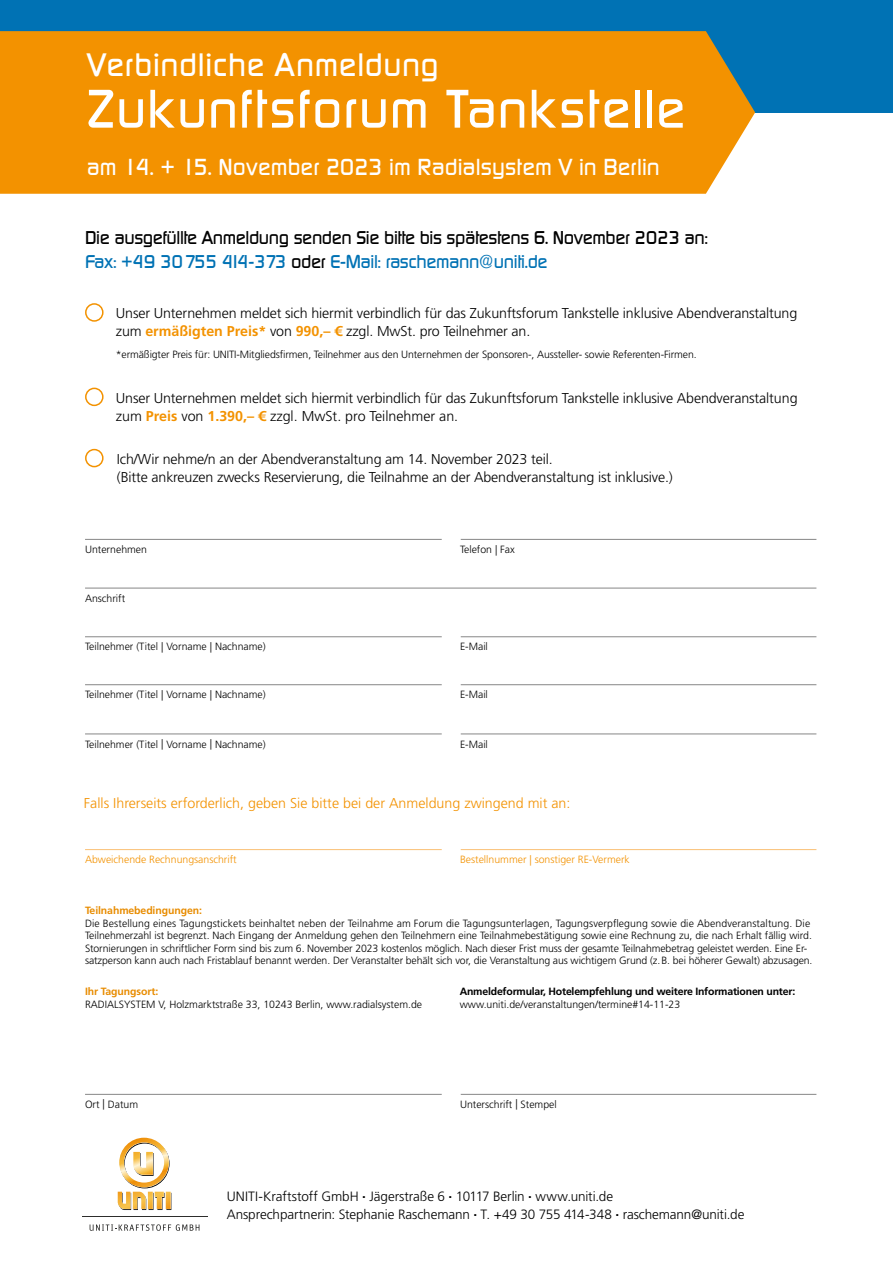
<style>
.page{position:relative;width:893px;height:1263px;background:#fff}
.page>*{position:absolute;margin:0;border:0;box-sizing:border-box;transform-origin:0 0}
.t1{font:500 52.5px "Digital";letter-spacing:.02em;color:#fff}
.t2{font:500 31.5px "Digital";letter-spacing:.02em;color:#fff}
.t3{font:500 22.5px "Digital";color:#fff}
.t4{font:500 18px "Digital";letter-spacing:-.02em;color:#000}
.t5{font:500 18px "Digital";letter-spacing:-.02em;color:#0072b4}
.t6{font:300 14.25px/18px "Frutiger LT Std";letter-spacing:-.01em;color:#000}
.t7{font:300 14.25px "Frutiger LT Std";color:#f39200}
.t8{font:300 13.5px "Frutiger LT Std";letter-spacing:-.005em;color:#000}
.copy{font:300 10.5px/12.6px "Frutiger LT Std";color:#000}
.copy-2{font:300 10.5px "Frutiger LT Std";color:#f39200}
.t9{font:700 10.5px "Frutiger LT Std";letter-spacing:-.02em;color:#000}
.t10{font:700 10.5px "Frutiger LT Std";letter-spacing:-.01em;color:#e88c00}
.s1{color:#000}
.s2{font-weight:700;color:#f39200}
</style>
<div class="page">
<div style="left:0;top:0;width:893px;height:112px;background:#0072b4"></div>
<div style="left:0;top:31px;width:755px;height:163px;background:#f39200"></div>
<hr style="left:82px;top:1216px;width:125px;height:1px;background:#2d2d2c">
<svg style="left:90px;top:1224px;width:109px;height:7px"></svg>
<svg style="left:118px;top:1138px;width:53px;height:72px"></svg>
<div style="left:85px;top:303px;width:19px;height:19px;border:2px solid #f39200;border-radius:50%"></div>
<div style="left:85px;top:388px;width:19px;height:18px;border:2px solid #f39200;border-radius:50%"></div>
<div style="left:85px;top:449px;width:19px;height:18px;border:2px solid #f39200;border-radius:50%"></div>
<hr style="left:85px;top:1094px;width:357px;height:1px;background:#878787">
<hr style="left:85px;top:849px;width:357px;height:1px;background:#fac075">
<hr style="left:85px;top:588px;width:731px;height:1px;background:#878787">
<hr style="left:85px;top:539px;width:357px;height:1px;background:#878787">
<hr style="left:461px;top:1094px;width:355px;height:1px;background:#878787">
<hr style="left:461px;top:849px;width:355px;height:1px;background:#fac075">
<hr style="left:461px;top:636px;width:355px;height:1px;background:#878787">
<hr style="left:461px;top:684px;width:355px;height:1px;background:#878787">
<hr style="left:461px;top:734px;width:355px;height:1px;background:#878787">
<hr style="left:85px;top:636px;width:357px;height:1px;background:#878787">
<hr style="left:85px;top:684px;width:357px;height:1px;background:#878787">
<hr style="left:85px;top:734px;width:357px;height:1px;background:#878787">
<hr style="left:461px;top:539px;width:355px;height:1px;background:#878787">
<p class="t2" style="left:87px;top:46px;width:353px">Verbindliche Anmeldung</p>
<p class="t1" style="left:87px;top:79px;width:600px">Zukunftsforum Tankstelle</p>
<p class="t3" style="left:87px;top:154px;width:575px">am 14. + 15. November 2023 im Radialsystem V in Berlin</p>
<p class="t4" style="left:85px;top:227px;width:625px">Die ausgefüllte Anmeldung senden Sie bitte bis spätestens 6. November 2023 an:</p>
<p class="t5" style="left:85px;top:251px;width:464px">Fax: +49 30755 414-373 <span class="s1">oder</span> E-Mail: raschemann@uniti.de</p>
<p class="t6" style="left:116px;top:304px;width:683px">Unser Unternehmen meldet sich hiermit verbindlich für das Zukunftsforum Tankstelle inklusive Abendveranstaltung zum <span class="s2">ermäßigten Preis*</span> von <span class="s2">990,– €</span> zzgl. MwSt. pro Teilnehmer an.</p>
<p class="copy" style="left:116px;top:348px;width:582px">*ermäßigter Preis für: UNITI-Mitgliedsfirmen, Teilnehmer aus den Unternehmen der Sponsoren-, Aussteller- sowie Referenten-Firmen.</p>
<p class="t6" style="left:116px;top:389px;width:683px">Unser Unternehmen meldet sich hiermit verbindlich für das Zukunftsforum Tankstelle inklusive Abendveranstaltung zum <span class="s2">Preis</span> von <span class="s2">1.390,– €</span> zzgl. MwSt. pro Teilnehmer an.</p>
<p class="t6" style="left:117px;top:450px;width:437px">Ich/Wir nehme/n an der Abendveranstaltung am 14. November 2023 teil.</p>
<p class="t6" style="left:117px;top:468px;width:557px">(Bitte ankreuzen zwecks Reservierung, die Teilnahme an der Abendveranstaltung ist inklusive.)</p>
<p class="copy" style="left:85px;top:543px;width:64px">Unternehmen</p>
<p class="copy" style="left:85px;top:592px;width:42px">Anschrift</p>
<p class="copy" style="left:85px;top:641px;width:182px">Teilnehmer (Titel | Vorname | Nachname)</p>
<p class="copy" style="left:85px;top:689px;width:182px">Teilnehmer (Titel | Vorname | Nachname)</p>
<p class="copy" style="left:85px;top:738px;width:182px">Teilnehmer (Titel | Vorname | Nachname)</p>
<p class="copy" style="left:460px;top:543px;width:56px">Telefon | Fax</p>
<p class="copy" style="left:460px;top:641px;width:29px">E-Mail</p>
<p class="copy" style="left:460px;top:689px;width:29px">E-Mail</p>
<p class="copy" style="left:460px;top:738px;width:29px">E-Mail</p>
<p class="t7" style="left:84px;top:795px;width:488px">Falls Ihrerseits erforderlich, geben Sie bitte bei der Anmeldung zwingend mit an:</p>
<p class="copy-2" style="left:85px;top:854px;width:153px">Abweichende Rechnungsanschrift</p>
<p class="copy-2" style="left:460px;top:854px;width:171px">Bestellnummer | sonstiger RE-Vermerk</p>
<p class="t10" style="left:85px;top:904px;width:118px">Teilnahmebedingungen:</p>
<p class="copy" style="left:85px;top:917px;width:729px">Die Bestellung eines Tagungstickets beinhaltet neben der Teilnahme am Forum die Tagungsunterlagen, Tagungsverpflegung sowie die Abendveranstaltung. Die Teilnehmerzahl ist begrenzt. Nach Eingang der Anmeldung gehen den Teilnehmern eine Teilnahmebestätigung sowie eine Rechnung zu, die nach Erhalt fällig wird.<br>Stornierungen in schriftlicher Form sind bis zum 6. November 2023 kostenlos möglich. Nach dieser Frist muss der gesamte Teilnahmebetrag geleistet werden. Eine Er&shy;satzperson kann auch nach Fristablauf benannt werden. Der Veranstalter behält sich vor, die Veranstaltung aus wichtigem Grund (z.B. bei höherer Gewalt) abzusagen.</p>
<p class="t10" style="left:85px;top:985px;width:75px">Ihr Tagungsort:</p>
<p class="copy" style="left:85px;top:998px;width:339px">RADIALSYSTEM V, Holzmarktstraße 33, 10243 Berlin, www.radialsystem.de</p>
<p class="t9" style="left:460px;top:985px;width:337px">Anmeldeformular, Hotelempfehlung und weitere Informationen unter:</p>
<p class="copy" style="left:460px;top:998px;width:222px">www.uniti.de/veranstaltungen/termine#14-11-23</p>
<p class="copy" style="left:85px;top:1098px;width:55px">Ort | Datum</p>
<p class="copy" style="left:460px;top:1098px;width:98px">Unterschrift | Stempel</p>
<p class="t8" style="left:227px;top:1189px;width:388px">UNITI-Kraftstoff GmbH <sup>.</sup> Jägerstraße 6 <sup>.</sup> 10117 Berlin <sup>.</sup> www.uniti.de</p>
<p class="t8" style="left:227px;top:1207px;width:519px">Ansprechpartnerin: Stephanie Raschemann <sup>.</sup> T. +49 30 755 414-348 <sup>.</sup> raschemann@uniti.de</p>
</div>
